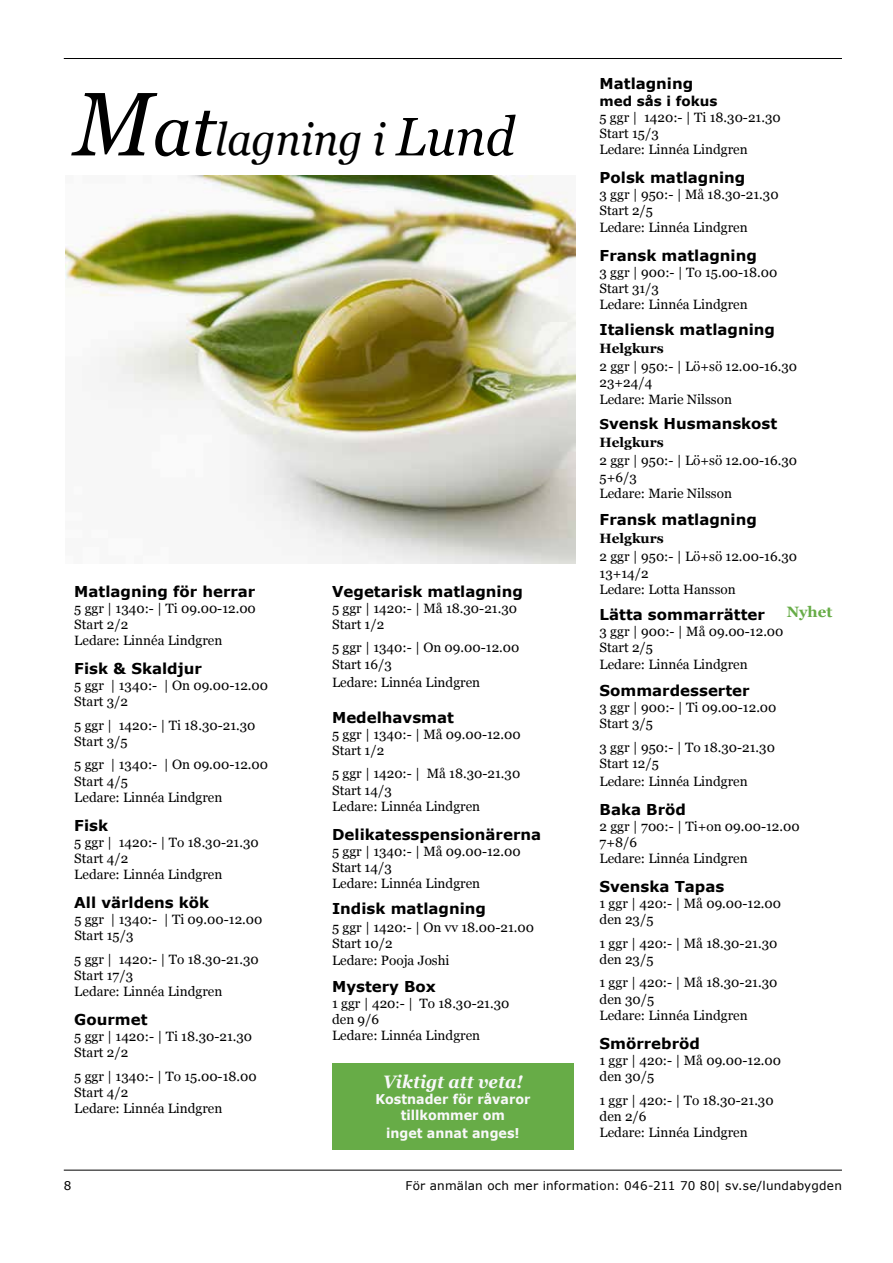
<style>
.page{position:relative;width:893px;height:1263px;background:#fff}
.page>*{position:absolute;margin:0;border:0;box-sizing:border-box;transform-origin:0 0}
.t1{font:italic 45px "Georgia";color:#000;scale:.94 1}
.t2{font:italic 700 18px "Georgia";color:#f8f8f9;scale:.94 1}
.t3{font:700 15px "Verdana";color:#000}
.t4{font:700 15px "Georgia";color:#67ac47}
.t5{font:13.5px/16.2px "Georgia";color:#000}
.t6{font:700 13.5px/16.2px "Verdana";color:#f8f8f9;text-align:center;scale:.94 1}
.t7{font:700 13.5px "Georgia";color:#000}
.t8{font:700 13.5px "Verdana";color:#000}
.t9{font:12px "Verdana";letter-spacing:.02em;color:#000}
.s1{font-size:90px}
.s2{font-size:72px}
.s3{font-size:54px}
.s4{font-size:13.5px}
</style>
<div class="page">
<hr style="left:64px;top:1170px;width:778px;height:1px;background:#000">
<hr style="left:64px;top:58px;width:778px;height:1px;background:#000">
<div style="left:332px;top:1062px;width:242px;height:87px;background:#67ac47"></div>
<img style="left:66px;top:176px;width:510px;height:388px">
<h1 class="t1" style="left:74px;top:111px;width:470px"><span class="s1">M</span><span class="s2">at</span>lagning i <span class="s3">Lund</span></h1>
<p class="t3" style="left:74px;top:580px;width:183px">Matlagning för herrar</p>
<p class="t5" style="left:74px;top:600px;width:183px">5 ggr | 1340:- | Ti 09.00-12.00<br>Start 2/2<br>Ledare: Linnéa Lindgren</p>
<p class="t3" style="left:74px;top:658px;width:129px">Fisk &amp; Skaldjur</p>
<p class="t5" style="left:74px;top:678px;width:195px">5 ggr | 1340:- | On 09.00-12.00<br>Start 3/2</p>
<p class="t5" style="left:74px;top:717px;width:183px">5 ggr | 1420:- | Ti 18.30-21.30<br>Start 3/5</p>
<p class="t5" style="left:74px;top:757px;width:195px">5 ggr | 1340:- | On 09.00-12.00<br>Start 4/5<br>Ledare: Linnéa Lindgren</p>
<p class="t3" style="left:74px;top:814px;width:35px">Fisk</p>
<p class="t5" style="left:74px;top:834px;width:186px">5 ggr | 1420:- | To 18.30-21.30<br>Start 4/2<br>Ledare: Linnéa Lindgren</p>
<p class="t3" style="left:74px;top:892px;width:136px">All världens kök</p>
<p class="t5" style="left:74px;top:912px;width:190px">5 ggr | 1340:- | Ti 09.00-12.00<br>Start 15/3</p>
<p class="t5" style="left:74px;top:951px;width:186px">5 ggr | 1420:- | To 18.30-21.30<br>Start 17/3<br>Ledare: Linnéa Lindgren</p>
<p class="t3" style="left:74px;top:1009px;width:75px">Gourmet</p>
<p class="t5" style="left:74px;top:1029px;width:179px">5 ggr | 1420:- | Ti 18.30-21.30<br>Start 2/2</p>
<p class="t5" style="left:74px;top:1068px;width:184px">5 ggr | 1340:- | To 15.00-18.00<br>Start 4/2<br>Ledare: Linnéa Lindgren</p>
<p class="t3" style="left:332px;top:580px;width:192px">Vegetarisk matlagning</p>
<p class="t5" style="left:332px;top:600px;width:186px">5 ggr | 1420:- | Må 18.30-21.30<br>Start 1/2</p>
<p class="t5" style="left:332px;top:640px;width:189px">5 ggr | 1340:- | On 09.00-12.00<br>Start 16/3</p>
<p class="t5" style="left:332px;top:674px;width:150px">Ledare: Linnéa Lindgren</p>
<p class="t3" style="left:332px;top:706px;width:123px">Medelhavsmat</p>
<p class="t5" style="left:332px;top:726px;width:190px">5 ggr | 1340:- | Må 09.00-12.00<br>Start 1/2</p>
<p class="t5" style="left:332px;top:766px;width:190px">5 ggr | 1420:- | Må 18.30-21.30<br>Start 14/3<br>Ledare: Linnéa Lindgren</p>
<p class="t3" style="left:332px;top:823px;width:211px">Delikatesspensionärerna</p>
<p class="t5" style="left:332px;top:843px;width:190px">5 ggr | 1340:- | Må 09.00-12.00<br>Start 14/3<br>Ledare: Linnéa Lindgren</p>
<p class="t3" style="left:332px;top:897px;width:155px">Indisk matlagning</p>
<p class="t5" style="left:332px;top:919px;width:203px">5 ggr | 1420:- | On vv 18.00-21.00<br>Start 10/2<br>Ledare: Pooja Joshi</p>
<p class="t3" style="left:332px;top:975px;width:105px">Mystery Box</p>
<p class="t5" style="left:332px;top:995px;width:179px">1 ggr | 420:- | To 18.30-21.30 den 9/6<br>Ledare: Linnéa Lindgren</p>
<h2 class="t2" style="left:383px;top:1070px;width:150px">Viktigt att veta!</h2>
<p class="t6" style="left:375px;top:1090px;width:166px">Kostnader för råvaror tillkommer om</p>
<p class="t6" style="left:386px;top:1125px;width:144px">inget annat anges!</p>
<p class="t3" style="left:600px;top:73px;width:95px">Matlagning</p>
<p class="t8" style="left:600px;top:91px;width:119px">med sås i fokus</p>
<p class="t5" style="left:600px;top:109px;width:183px">5 ggr | 1420:- | Ti 18.30-21.30<br>Start 15/3<br>Ledare: Linnéa Lindgren</p>
<p class="t3" style="left:600px;top:167px;width:147px">Polsk matlagning</p>
<p class="t5" style="left:600px;top:187px;width:181px">3 ggr | 950:- | Må 18.30-21.30<br>Start 2/5<br>Ledare: Linnéa Lindgren</p>
<p class="t3" style="left:600px;top:244px;width:159px">Fransk matlagning</p>
<p class="t5" style="left:600px;top:264px;width:179px">3 ggr | 900:- | To 15.00-18.00<br>Start 31/3<br>Ledare: Linnéa Lindgren</p>
<p class="t3" style="left:600px;top:319px;width:177px">Italiensk matlagning</p>
<p class="t7" style="left:600px;top:340px;width:66px">Helgkurs</p>
<p class="t5" style="left:600px;top:358px;width:199px">2 ggr | 950:- | Lö+sö 12.00-16.30<br>23+24/4<br>Ledare: Marie Nilsson</p>
<p class="t3" style="left:600px;top:413px;width:179px"><span class="s4">S</span>vensk Husmanskost</p>
<p class="t7" style="left:600px;top:434px;width:66px">Helgkurs</p>
<p class="t5" style="left:600px;top:453px;width:199px">2 ggr | 950:- | Lö+sö 12.00-16.30<br>5+6/3<br>Ledare: Marie Nilsson</p>
<p class="t3" style="left:600px;top:509px;width:159px">Fransk matlagning</p>
<p class="t7" style="left:600px;top:530px;width:66px">Helgkurs</p>
<p class="t5" style="left:600px;top:549px;width:199px">2 ggr | 950:- | Lö+sö 12.00-16.30<br>13+14/2<br>Ledare: Lotta Hansson</p>
<p class="t3" style="left:600px;top:604px;width:167px">Lätta sommarrätter</p>
<p class="t5" style="left:600px;top:624px;width:185px">3 ggr | 900:- | Må 09.00-12.00<br>Start 2/5<br>Ledare: Linnéa Lindgren</p>
<p class="t3" style="left:600px;top:680px;width:152px">Sommardesserter</p>
<p class="t5" style="left:600px;top:700px;width:178px">3 ggr | 900:- | Ti 09.00-12.00<br>Start 3/5</p>
<p class="t5" style="left:600px;top:739px;width:177px">3 ggr | 950:- | To 18.30-21.30<br>Start 12/5</p>
<p class="t5" style="left:600px;top:773px;width:150px">Ledare: Linnéa Lindgren</p>
<p class="t3" style="left:600px;top:798px;width:88px">Baka Bröd</p>
<p class="t5" style="left:600px;top:818px;width:202px">2 ggr | 700:- | Ti+on 09.00-12.00<br>7+8/6<br>Ledare: Linnéa Lindgren</p>
<p class="t3" style="left:600px;top:876px;width:126px">Svenska Tapas</p>
<p class="t5" style="left:600px;top:896px;width:183px">1 ggr | 420:- | Må 09.00-12.00 den 23/5</p>
<p class="t5" style="left:600px;top:935px;width:179px">1 ggr | 420:- | Må 18.30-21.30 den 23/5</p>
<p class="t5" style="left:600px;top:975px;width:179px">1 ggr | 420:- | Må 18.30-21.30 den 30/5<br>Ledare: Linnéa Lindgren</p>
<p class="t3" style="left:600px;top:1032px;width:102px">Smörrebröd</p>
<p class="t5" style="left:600px;top:1052px;width:183px">1 ggr | 420:- | Må 09.00-12.00 den 30/5</p>
<p class="t5" style="left:600px;top:1092px;width:176px">1 ggr | 420:- | To 18.30-21.30 den 2/6<br>Ledare: Linnéa Lindgren</p>
<p class="t4" style="left:787px;top:602px;width:47px">Nyhet</p>
<p class="t9" style="left:64px;top:1177px;width:9px">8</p>
<p class="t9" style="left:406px;top:1177px;width:438px">För anmälan och mer information: 046-211 70 80| sv.se/lundabygden</p>
</div>
